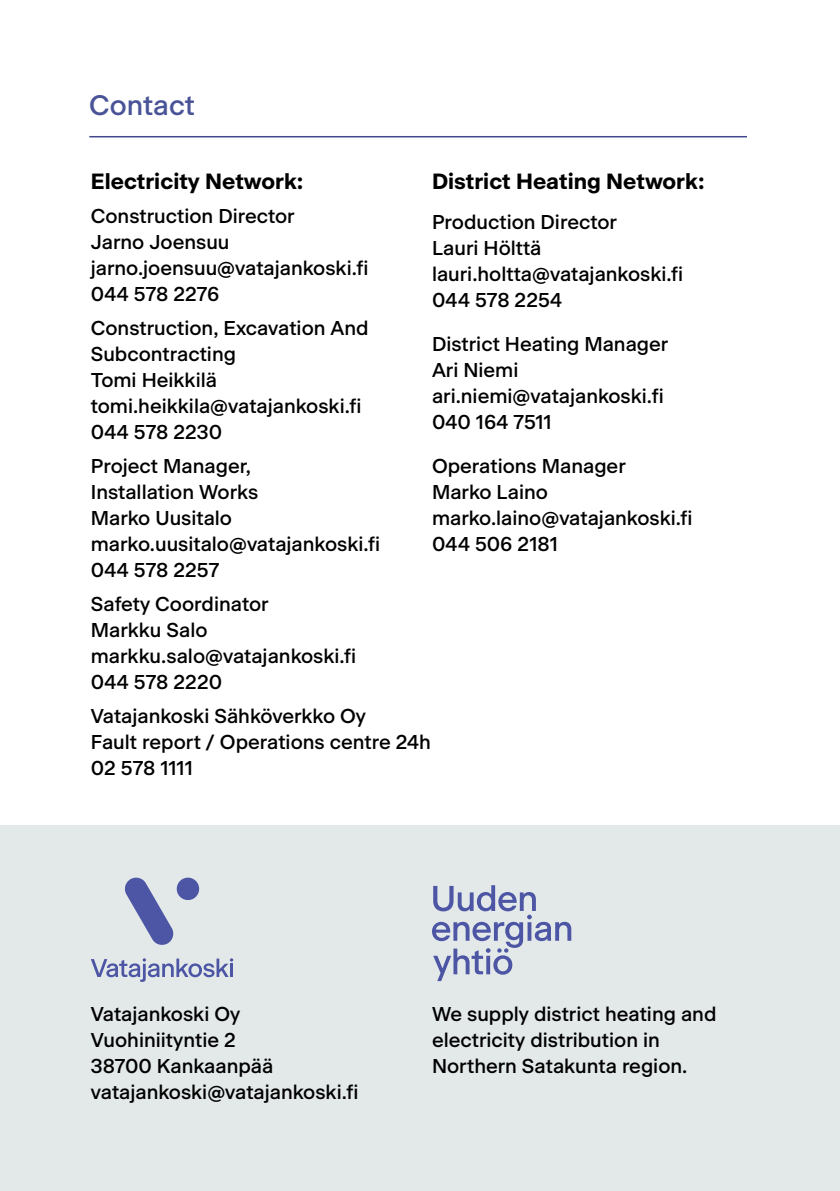
<style>
.page{position:relative;width:840px;height:1191px;background:#fff}
.page>*{position:absolute;margin:0;border:0;box-sizing:border-box;transform-origin:0 0}
.t1{font:500 28px "Beausite Classic";color:#495397}
.t2{font:700 22px "Beausite Classic";color:#000}
.t3{font:500 20px/26px "Beausite Classic";color:#000}
</style>
<div class="page">
<hr style="left:89px;top:136px;width:657px;height:1px;background:#42468f">
<div style="left:0;top:826px;width:839px;height:365px;background:#e3e8e9"></div>
<svg style="left:432px;top:885px;width:139px;height:96px"></svg>
<svg style="left:125px;top:877px;width:75px;height:68px"></svg>
<svg style="left:91px;top:958px;width:142px;height:24px"></svg>
<h1 class="t1" style="left:89px;top:83px;width:107px">Contact</h1>
<p class="t2" style="left:91px;top:164px;width:214px">Electricity Network:</p>
<p class="t3" style="left:91px;top:201px;width:279px">Construction Director<br>Jarno Joensuu jarno.joensuu@vatajankoski.fi<br>044 578 2276</p>
<p class="t3" style="left:91px;top:313px;width:279px">Construction, Excavation And<br>Subcontracting<br>Tomi Heikkilä tomi.heikkila@vatajankoski.fi<br>044 578 2230</p>
<p class="t3" style="left:91px;top:451px;width:291px">Project Manager,<br>Installation Works<br>Marko Uusitalo marko.uusitalo@vatajankoski.fi<br>044 578 2257</p>
<p class="t3" style="left:91px;top:589px;width:267px">Safety Coordinator<br>Markku Salo markku.salo@vatajankoski.fi<br>044 578 2220</p>
<p class="t3" style="left:91px;top:701px;width:341px">Vatajankoski Sähköverkko Oy<br>Fault report / Operations centre 24h<br>02 578 1111</p>
<p class="t2" style="left:432px;top:164px;width:274px">District Heating Network:</p>
<p class="t3" style="left:432px;top:207px;width:253px">Production Director<br>Lauri Hölttä lauri.holtta@vatajankoski.fi<br>044 578 2254</p>
<p class="t3" style="left:432px;top:329px;width:238px">District Heating Manager<br>Ari Niemi ari.niemi@vatajankoski.fi<br>040 164 7511</p>
<p class="t3" style="left:432px;top:451px;width:262px">Operations Manager<br>Marko Laino marko.laino@vatajankoski.fi<br>044 506 2181</p>
<p class="t3" style="left:91px;top:999px;width:269px">Vatajankoski Oy<br>Vuohiniityntie 2<br>38700 Kankaanpää vatajankoski@vatajankoski.fi</p>
<p class="t3" style="left:432px;top:999px;width:286px">We supply district heating and electricity distribution in<br>Northern Satakunta region.</p>
</div>
